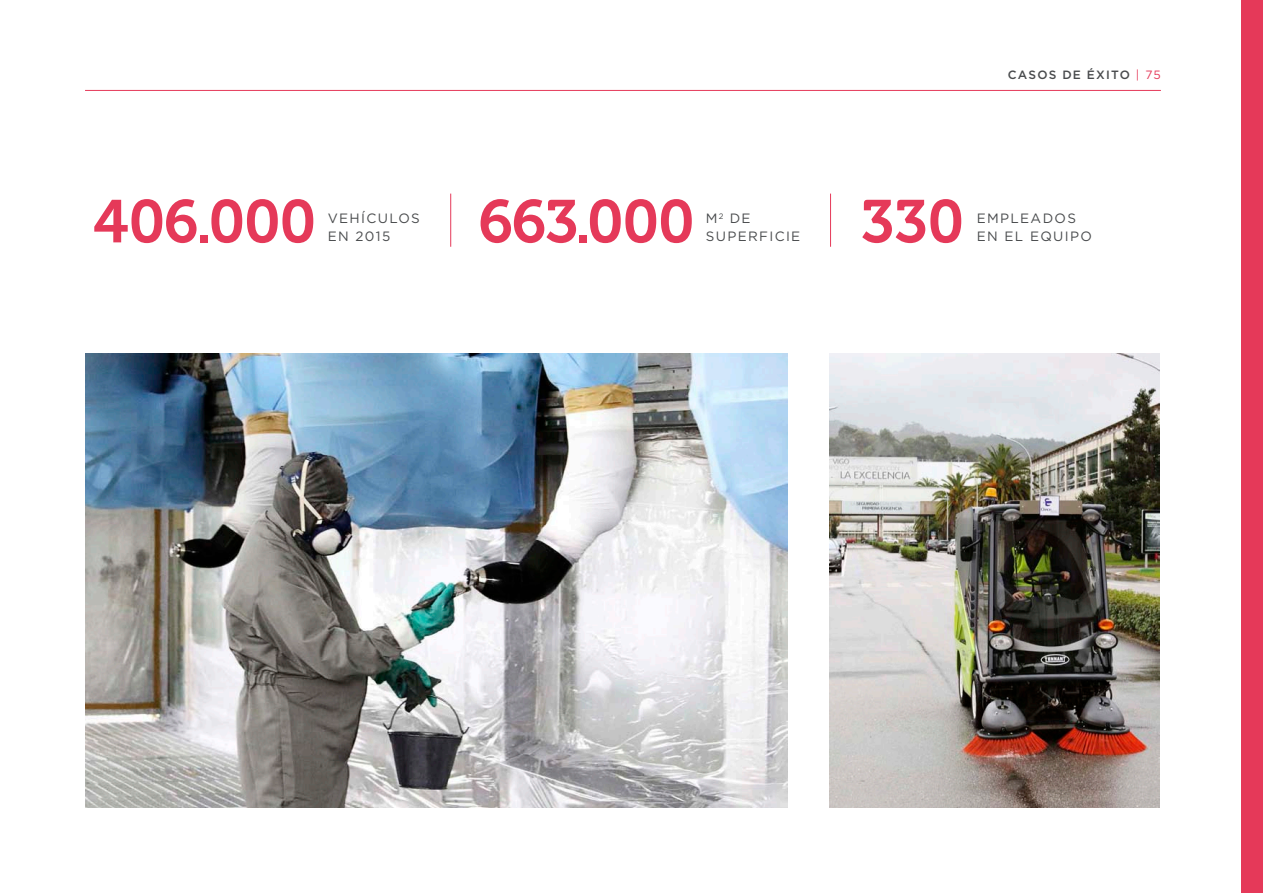
<style>
.page{position:relative;width:1263px;height:893px;background:#fff}
.page>*{position:absolute;margin:0;border:0;box-sizing:border-box;transform-origin:0 0}
.Entradilla_Seccion{font:60px "Museo 700";letter-spacing:-.02em;color:#e53959}
.Entradilla_Seccion-2{font:13.5px/18px "Gotham";letter-spacing:.1em;color:#494b4d}
.t1{font:500 12px "Gotham";letter-spacing:.1em;color:#494b4d}
.s1{font-weight:400;color:#e53959}
</style>
<div class="page">
<img style="left:85px;top:353px;width:703px;height:455px">
<img style="left:829px;top:353px;width:331px;height:455px">
<div style="left:1242px;top:0;width:21px;height:893px;background:#e53959"></div>
<hr style="left:450px;top:194px;width:1px;height:53px;background:#e53959">
<hr style="left:830px;top:194px;width:1px;height:53px;background:#e53959">
<hr style="left:85px;top:90px;width:1076px;height:1px;background:#e53959">
<p class="t1" style="left:1008px;top:68px;width:155px">CASOS DE ÉXITO <span class="s1">| 75</span></p>
<p class="Entradilla_Seccion" style="left:93px;top:188px;width:225px">406.000</p>
<p class="Entradilla_Seccion" style="left:479px;top:188px;width:218px">663.000</p>
<p class="Entradilla_Seccion" style="left:861px;top:188px;width:105px">330</p>
<p class="Entradilla_Seccion-2" style="left:328px;top:209px;width:94px">VEHÍCULOS<br>EN 2015</p>
<p class="Entradilla_Seccion-2" style="left:706px;top:209px;width:96px">M<sup>2</sup> DE<br>SUPERFICIE</p>
<p class="Entradilla_Seccion-2" style="left:977px;top:209px;width:101px">EMPLEADOS</p>
<p class="Entradilla_Seccion-2" style="left:977px;top:227px;width:117px">EN EL EQUIPO</p>
</div>
